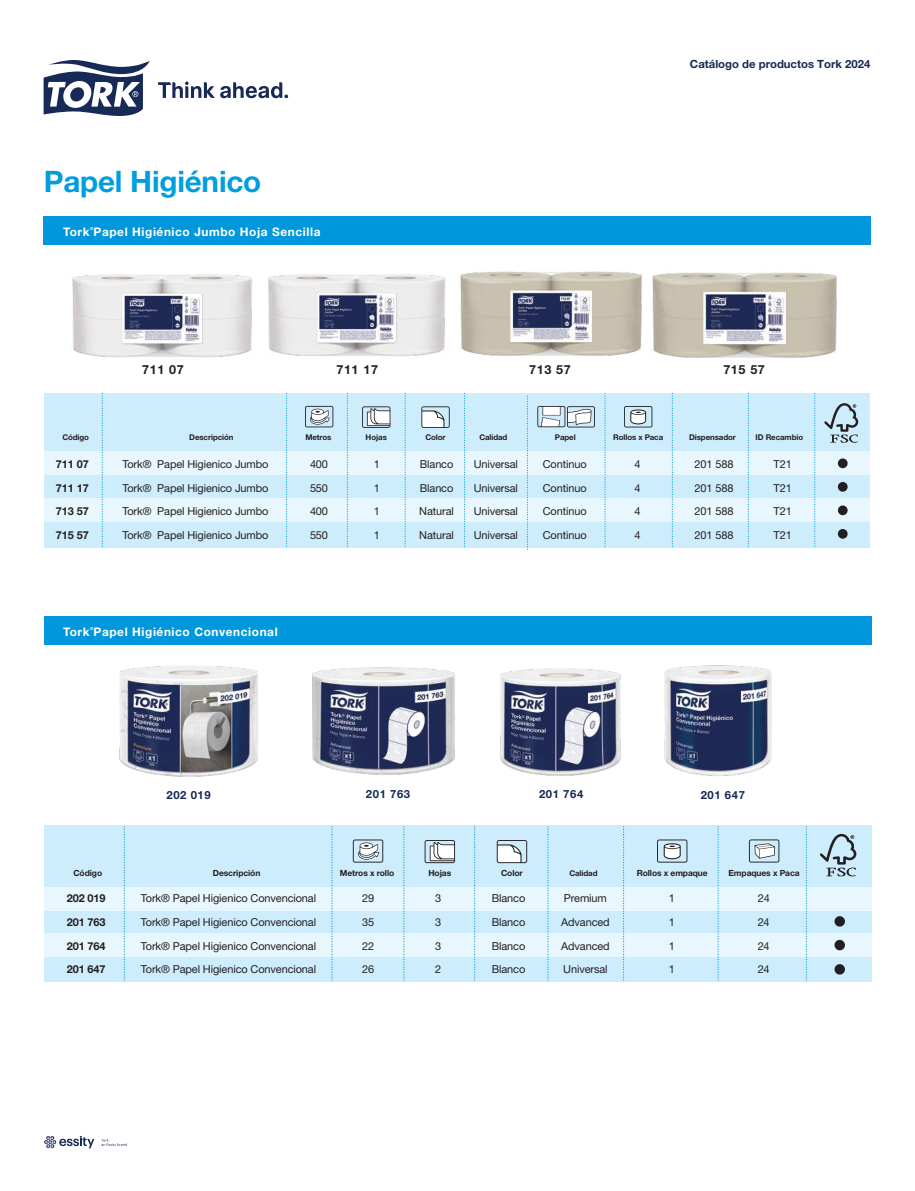
<style>
.page{position:relative;width:915px;height:1191px;background:#fff}
.page>*{position:absolute;margin:0;border:0;box-sizing:border-box;transform-origin:0 0}
.t1{font:700 29.55px "Helvetica Neue LT Std";letter-spacing:-.005em;color:#009edd}
.t2{font:700 12.6px "Helvetica Neue LT Std";letter-spacing:.05em;color:#231f20}
.t3{font:700 11.85px "Helvetica Neue LT Std";letter-spacing:.05em;color:#fff}
.t4{font:700 11.25px "Helvetica Neue LT Std";color:#172956}
.t5{font:10.95px "Helvetica Neue LT Std";letter-spacing:-.01em;color:#231f20}
.t6{font:700 10.95px "Helvetica Neue LT Std";letter-spacing:-.01em;color:#231f20}
.t7{font:700 8.4px "Helvetica Neue LT Std";letter-spacing:-.01em;color:#231f20}
.t8{font:700 7.95px "Helvetica Neue LT Std";letter-spacing:-.01em;color:#231f20}
.t9{font:700 4.05px "Helvetica Neue LT Std";color:#fff}
</style>
<div class="page">
<div style="left:43px;top:217px;width:827px;height:28px;background:#0097dc"></div>
<div style="left:44px;top:825px;width:827px;height:157px;background:#cdecfc"></div>
<div style="left:44px;top:887px;width:827px;height:23px;background:#e8f6fd"></div>
<div style="left:44px;top:933px;width:827px;height:23px;background:#e8f6fd"></div>
<div style="left:44px;top:616px;width:827px;height:28px;background:#0097dc"></div>
<div style="left:44px;top:393px;width:825px;height:155px;background:#cdecfc"></div>
<div style="left:44px;top:451px;width:825px;height:24px;background:#e8f6fd"></div>
<div style="left:44px;top:498px;width:825px;height:24px;background:#e8f6fd"></div>
<svg style="left:102px;top:393px;width:1px;height:153px"></svg>
<svg style="left:286px;top:393px;width:1px;height:153px"></svg>
<svg style="left:347px;top:393px;width:1px;height:153px"></svg>
<svg style="left:404px;top:393px;width:1px;height:153px"></svg>
<svg style="left:464px;top:393px;width:1px;height:153px"></svg>
<svg style="left:526px;top:395px;width:2px;height:154px"></svg>
<svg style="left:604px;top:393px;width:1px;height:153px"></svg>
<svg style="left:671px;top:393px;width:1px;height:151px"></svg>
<svg style="left:747px;top:393px;width:1px;height:151px"></svg>
<svg style="left:814px;top:393px;width:1px;height:153px"></svg>
<svg style="left:44px;top:60px;width:106px;height:56px"></svg>
<svg style="left:158px;top:81px;width:130px;height:17px"></svg>
<svg style="left:124px;top:826px;width:1px;height:154px"></svg>
<svg style="left:331px;top:826px;width:1px;height:154px"></svg>
<svg style="left:403px;top:826px;width:1px;height:154px"></svg>
<svg style="left:474px;top:826px;width:1px;height:154px"></svg>
<svg style="left:547px;top:826px;width:1px;height:154px"></svg>
<svg style="left:622px;top:826px;width:2px;height:154px"></svg>
<svg style="left:717px;top:826px;width:1px;height:154px"></svg>
<svg style="left:805px;top:826px;width:1px;height:154px"></svg>
<svg style="left:820px;top:834px;width:36px;height:42px"></svg>
<div style="left:834px;top:940px;width:10px;height:10px;background:#231f20;border-radius:50%"></div>
<div style="left:834px;top:916px;width:10px;height:10px;background:#231f20;border-radius:50%"></div>
<div style="left:834px;top:964px;width:10px;height:10px;background:#231f20;border-radius:50%"></div>
<svg style="left:824px;top:403px;width:33px;height:40px"></svg>
<svg style="left:624px;top:406px;width:28px;height:21px"></svg>
<svg style="left:837px;top:458px;width:10px;height:10px"></svg>
<svg style="left:837px;top:505px;width:10px;height:10px"></svg>
<div style="left:837px;top:482px;width:10px;height:10px;background:#231f20;border-radius:50%"></div>
<div style="left:837px;top:529px;width:10px;height:10px;background:#231f20;border-radius:50%"></div>
<svg style="left:362px;top:406px;width:28px;height:22px"></svg>
<svg style="left:421px;top:406px;width:28px;height:22px"></svg>
<svg style="left:305px;top:406px;width:28px;height:21px"></svg>
<svg style="left:537px;top:406px;width:57px;height:21px"></svg>
<svg style="left:748px;top:839px;width:31px;height:23px"></svg>
<svg style="left:657px;top:839px;width:30px;height:23px"></svg>
<svg style="left:424px;top:840px;width:31px;height:23px"></svg>
<svg style="left:496px;top:840px;width:31px;height:23px"></svg>
<svg style="left:353px;top:839px;width:30px;height:23px"></svg>
<img style="left:500px;top:668px;width:121px;height:108px">
<img style="left:312px;top:667px;width:143px;height:108px">
<img style="left:652px;top:272px;width:185px;height:86px">
<img style="left:72px;top:274px;width:180px;height:83px">
<img style="left:460px;top:271px;width:182px;height:85px">
<img style="left:268px;top:274px;width:178px;height:82px">
<img style="left:119px;top:665px;width:139px;height:112px">
<img style="left:664px;top:665px;width:108px;height:111px">
<svg style="left:101px;top:1138px;width:26px;height:8px"></svg>
<svg style="left:44px;top:1135px;width:50px;height:13px"></svg>
<h1 class="t1" style="left:44px;top:163px;width:219px">Papel Higiénico</h1>
<p class="t3" style="left:63px;top:224px;width:259px">Tork Papel Higiénico Jumbo Hoja Sencilla</p>
<p class="t9" style="left:90px;top:226px;width:5px">®</p>
<p class="t4" style="left:689px;top:57px;width:182px">Catálogo de productos Tork 2024</p>
<p class="t2" style="left:142px;top:362px;width:43px">711 07</p>
<p class="t2" style="left:336px;top:362px;width:43px">711 17</p>
<p class="t2" style="left:529px;top:362px;width:43px">713 57</p>
<p class="t2" style="left:723px;top:362px;width:43px">715 57</p>
<p class="t8" style="left:62px;top:432px;width:28px">Código</p>
<p class="t8" style="left:189px;top:432px;width:46px">Descripción</p>
<p class="t8" style="left:479px;top:432px;width:30px">Calidad</p>
<p class="t8" style="left:305px;top:432px;width:28px">Metros</p>
<p class="t8" style="left:365px;top:432px;width:23px">Hojas</p>
<p class="t8" style="left:425px;top:432px;width:22px">Color</p>
<p class="t8" style="left:554px;top:432px;width:22px">Papel</p>
<p class="t8" style="left:613px;top:432px;width:52px">Rollos x Paca</p>
<p class="t8" style="left:688px;top:432px;width:48px">Dispensador</p>
<p class="t8" style="left:755px;top:432px;width:49px">ID Recambio</p>
<p class="t6" style="left:56px;top:457px;width:34px">711 07</p>
<p class="t5" style="left:122px;top:458px;width:147px">Tork® Papel Higienico Jumbo</p>
<p class="t5" style="left:310px;top:458px;width:20px">400</p>
<p class="t5" style="left:374px;top:458px;width:8px">1</p>
<p class="t5" style="left:419px;top:458px;width:35px">Blanco</p>
<p class="t5" style="left:473px;top:458px;width:46px">Universal</p>
<p class="t5" style="left:542px;top:458px;width:45px">Continuo</p>
<p class="t5" style="left:634px;top:458px;width:8px">4</p>
<p class="t5" style="left:694px;top:458px;width:40px">201 588</p>
<p class="t5" style="left:773px;top:458px;width:20px">T21</p>
<p class="t6" style="left:56px;top:481px;width:34px">711 17</p>
<p class="t5" style="left:122px;top:481px;width:147px">Tork® Papel Higienico Jumbo</p>
<p class="t5" style="left:310px;top:481px;width:20px">550</p>
<p class="t5" style="left:374px;top:481px;width:8px">1</p>
<p class="t5" style="left:419px;top:481px;width:35px">Blanco</p>
<p class="t5" style="left:473px;top:481px;width:46px">Universal</p>
<p class="t5" style="left:542px;top:481px;width:45px">Continuo</p>
<p class="t5" style="left:634px;top:481px;width:8px">4</p>
<p class="t5" style="left:694px;top:481px;width:40px">201 588</p>
<p class="t5" style="left:773px;top:481px;width:20px">T21</p>
<p class="t6" style="left:56px;top:505px;width:34px">713 57</p>
<p class="t5" style="left:122px;top:505px;width:147px">Tork® Papel Higienico Jumbo</p>
<p class="t5" style="left:310px;top:505px;width:20px">400</p>
<p class="t5" style="left:374px;top:505px;width:8px">1</p>
<p class="t5" style="left:419px;top:505px;width:36px">Natural</p>
<p class="t5" style="left:473px;top:505px;width:46px">Universal</p>
<p class="t5" style="left:542px;top:505px;width:45px">Continuo</p>
<p class="t5" style="left:634px;top:505px;width:8px">4</p>
<p class="t5" style="left:694px;top:505px;width:40px">201 588</p>
<p class="t5" style="left:773px;top:505px;width:20px">T21</p>
<p class="t6" style="left:56px;top:528px;width:34px">715 57</p>
<p class="t5" style="left:122px;top:528px;width:147px">Tork® Papel Higienico Jumbo</p>
<p class="t5" style="left:310px;top:528px;width:20px">550</p>
<p class="t5" style="left:374px;top:528px;width:8px">1</p>
<p class="t5" style="left:419px;top:528px;width:36px">Natural</p>
<p class="t5" style="left:473px;top:528px;width:46px">Universal</p>
<p class="t5" style="left:542px;top:528px;width:45px">Continuo</p>
<p class="t5" style="left:634px;top:528px;width:8px">4</p>
<p class="t5" style="left:694px;top:528px;width:40px">201 588</p>
<p class="t5" style="left:773px;top:528px;width:20px">T21</p>
<p class="t3" style="left:63px;top:624px;width:216px">Tork Papel Higiénico Convencional</p>
<p class="t9" style="left:90px;top:626px;width:5px">®</p>
<p class="t4" style="left:366px;top:787px;width:46px">201 763</p>
<p class="t4" style="left:539px;top:787px;width:46px">201 764</p>
<p class="t4" style="left:166px;top:788px;width:46px">202 019</p>
<p class="t4" style="left:700px;top:788px;width:46px">201 647</p>
<p class="t7" style="left:73px;top:867px;width:30px">Código</p>
<p class="t7" style="left:213px;top:867px;width:49px">Descripción</p>
<p class="t6" style="left:67px;top:891px;width:40px">202 019</p>
<p class="t5" style="left:141px;top:892px;width:177px">Tork® Papel Higienico Convencional</p>
<p class="t5" style="left:362px;top:892px;width:14px">29</p>
<p class="t5" style="left:435px;top:892px;width:8px">3</p>
<p class="t5" style="left:491px;top:892px;width:35px">Blanco</p>
<p class="t5" style="left:563px;top:892px;width:44px">Premium</p>
<p class="t5" style="left:668px;top:892px;width:8px">1</p>
<p class="t5" style="left:757px;top:892px;width:14px">24</p>
<p class="t6" style="left:67px;top:915px;width:40px">201 763</p>
<p class="t5" style="left:141px;top:915px;width:177px">Tork® Papel Higienico Convencional</p>
<p class="t5" style="left:362px;top:915px;width:14px">35</p>
<p class="t5" style="left:435px;top:915px;width:8px">3</p>
<p class="t5" style="left:491px;top:915px;width:35px">Blanco</p>
<p class="t5" style="left:561px;top:915px;width:50px">Advanced</p>
<p class="t5" style="left:668px;top:915px;width:8px">1</p>
<p class="t5" style="left:757px;top:915px;width:14px">24</p>
<p class="t6" style="left:67px;top:939px;width:40px">201 764</p>
<p class="t5" style="left:141px;top:939px;width:177px">Tork® Papel Higienico Convencional</p>
<p class="t5" style="left:362px;top:939px;width:14px">22</p>
<p class="t5" style="left:435px;top:939px;width:8px">3</p>
<p class="t5" style="left:491px;top:939px;width:35px">Blanco</p>
<p class="t5" style="left:561px;top:939px;width:50px">Advanced</p>
<p class="t5" style="left:668px;top:939px;width:8px">1</p>
<p class="t5" style="left:757px;top:939px;width:14px">24</p>
<p class="t6" style="left:67px;top:962px;width:40px">201 647</p>
<p class="t5" style="left:141px;top:962px;width:177px">Tork® Papel Higienico Convencional</p>
<p class="t5" style="left:362px;top:962px;width:14px">26</p>
<p class="t5" style="left:435px;top:962px;width:8px">2</p>
<p class="t5" style="left:491px;top:962px;width:35px">Blanco</p>
<p class="t5" style="left:563px;top:962px;width:46px">Universal</p>
<p class="t5" style="left:668px;top:962px;width:8px">1</p>
<p class="t5" style="left:757px;top:962px;width:14px">24</p>
<p class="t7" style="left:340px;top:867px;width:56px">Metros x rollo</p>
<p class="t7" style="left:428px;top:867px;width:24px">Hojas</p>
<p class="t7" style="left:501px;top:867px;width:23px">Color</p>
<p class="t7" style="left:636px;top:867px;width:72px">Rollos x empaque</p>
<p class="t7" style="left:728px;top:867px;width:73px">Empaques x Paca</p>
<p class="t8" style="left:569px;top:868px;width:30px">Calidad</p>
</div>
